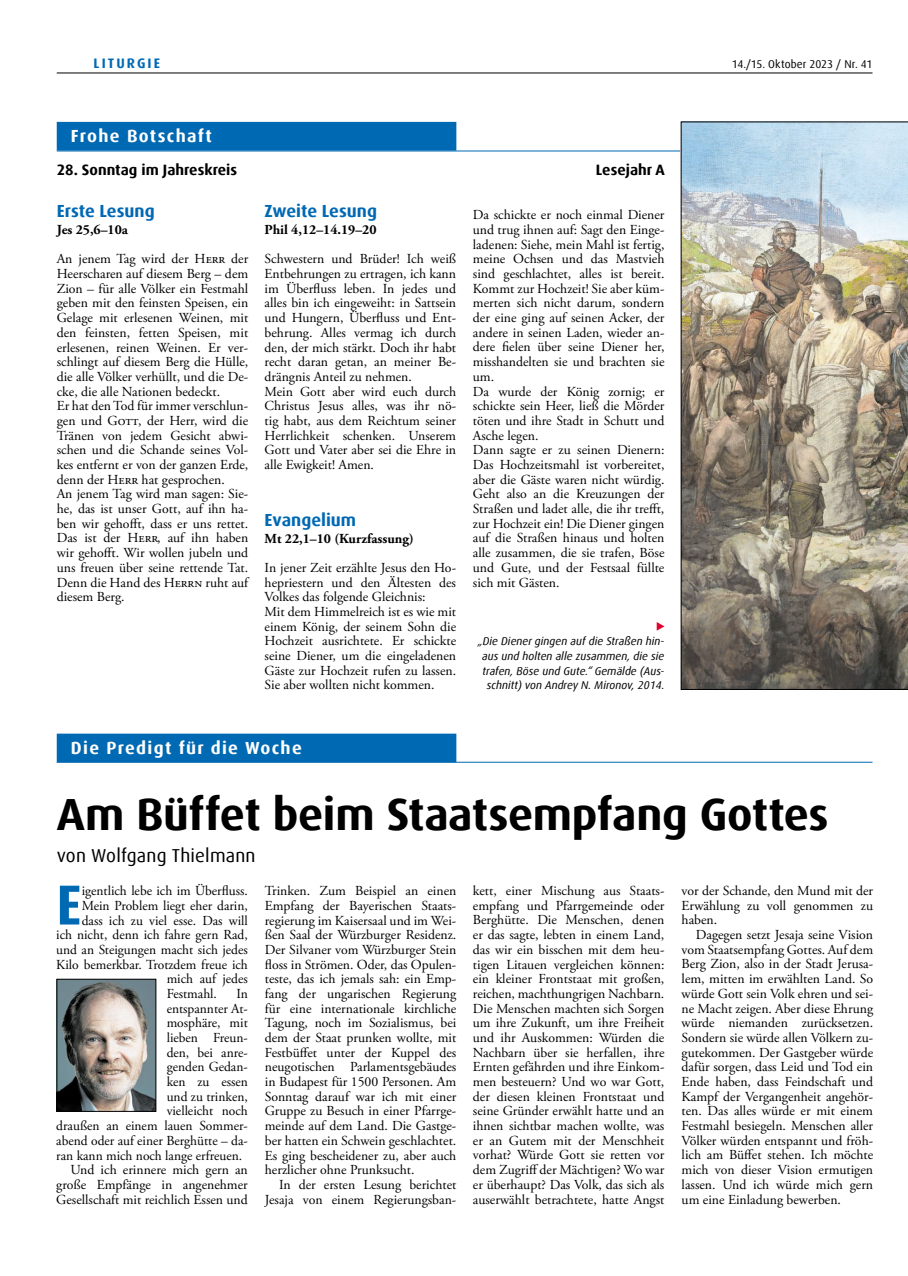
<style>
.page{position:relative;width:908px;height:1276px;background:#fff}
.page>*{position:absolute;margin:0;border:0;box-sizing:border-box;transform-origin:0 0}
.t1{font:700 56.5px "Dax Offc Pro";color:#0069b4}
.t2{font:700 45px "Dax Offc Pro";letter-spacing:-.01em;color:#000}
.t3{font:18.75px "Dax Offc Pro";letter-spacing:.01em;color:#000}
.t4{font:700 17.5px "Dax Offc Pro";letter-spacing:.075em;color:#fff}
.t5{font:700 17.5px "Dax Offc Pro";color:#0069b4}
.t6{font:700 15px "Dax Offc Pro";color:#000}
.t7{font:13.75px/14.6px "Adobe Garamond Pro";color:#000}
.t8{font:700 13.75px "Adobe Garamond Pro";color:#000}
.t9{font:700 13.75px "Dax Offc Pro";letter-spacing:.15em;color:#0069b4}
.t10{font:italic 11.25px/14.8px "Dax Offc Pro";color:#000;text-align:right}
.t11{font:11.25px "Dax Offc Pro";letter-spacing:.005em;color:#000}
</style>
<div class="page">
<hr style="left:57px;top:73px;width:815px;height:1px;background:#000">
<svg style="left:656px;top:622px;width:8px;height:8px"></svg>
<hr style="left:57px;top:150px;width:622px;height:1px;background:#0069b4">
<div style="left:57px;top:122px;width:399px;height:29px;background:#0069b4"></div>
<img style="left:680px;top:122px;width:227px;height:567px">
<hr style="left:57px;top:762px;width:815px;height:1px;background:#0069b4">
<div style="left:57px;top:733px;width:399px;height:29px;background:#0069b4"></div>
<img style="left:59px;top:981px;width:95px;height:128px">
<div style="left:57px;top:979px;width:99px;height:132px;border:1px solid #000"></div>
<p class="t9" style="left:94px;top:54px;width:68px">LITURGIE</p>
<p class="t11" style="left:731px;top:56px;width:142px">14./15. Oktober 2023 / Nr. 41</p>
<p class="t4" style="left:71px;top:124px;width:142px">Frohe Botschaft</p>
<p class="t6" style="left:57px;top:160px;width:182px">28. Sonntag im Jahreskreis</p>
<p class="t6" style="left:595px;top:160px;width:70px">Lesejahr A</p>
<p class="t5" style="left:57px;top:199px;width:99px">Erste Lesung</p>
<p class="t8" style="left:57px;top:222px;width:73px">Jes 25,6–10a</p>
<p class="t7" style="left:57px;top:252px;width:193px">An jenem Tag wird der Herr der<br>Heerscharen auf diesem Berg – dem<br>Zion – für alle Völker ein Festmahl geben mit den feinsten Speisen, ein<br>Gelage mit erlesenen Weinen, mit den feinsten, fetten Speisen, mit erlesenen, reinen Weinen. Er ver&shy;schlingt auf diesem Berg die Hülle, die alle Völker verhüllt, und die De&shy;cke, die alle Nationen bedeckt.<br>Er hat den Tod für immer verschlun&shy;gen und Gott, der Herr, wird die<br>Tränen von jedem Gesicht abwi&shy;schen und die Schande seines Vol&shy;kes entfernt er von der ganzen Erde, denn der Herr hat gesprochen.<br>An jenem Tag wird man sagen: Sie&shy;he, das ist unser Gott, auf ihn ha&shy;ben wir gehofft, dass er uns rettet.<br>Das ist der Herr, auf ihn haben wir gehofft. Wir wollen jubeln und uns freuen über seine rettende Tat.<br>Denn die Hand des Herrn ruht auf diesem Berg.</p>
<p class="t5" style="left:264px;top:199px;width:114px">Zweite Lesung</p>
<p class="t8" style="left:264px;top:222px;width:113px">Phil 4,12–14.19–20</p>
<p class="t7" style="left:264px;top:252px;width:193px">Schwestern und Brüder! Ich weiß<br>Entbehrungen zu ertragen, ich kann im Überfluss leben. In jedes und alles bin ich eingeweiht: in Sattsein und Hungern, Überfluss und Ent&shy;behrung. Alles vermag ich durch den, der mich stärkt. Doch ihr habt recht daran getan, an meiner Be&shy;drängnis Anteil zu nehmen.<br>Mein Gott aber wird euch durch<br>Christus Jesus alles, was ihr nö&shy;tig habt, aus dem Reichtum seiner<br>Herrlichkeit schenken. Unserem<br>Gott und Vater aber sei die Ehre in alle Ewigkeit! Amen.</p>
<p class="t5" style="left:264px;top:508px;width:93px">Evangelium</p>
<p class="t8" style="left:264px;top:530px;width:150px">Mt 22,1–10 (Kurzfassung)</p>
<p class="t7" style="left:264px;top:561px;width:193px">In jener Zeit erzählte Jesus den Ho&shy;hepriestern und den Ältesten des Volkes das folgende Gleichnis:<br>Mit dem Himmelreich ist es wie mit einem König, der seinem Sohn die Hochzeit ausrichtete. Er schickte seine Diener, um die eingeladenen Gäste zur Hochzeit rufen zu lassen.<br>Sie aber wollten nicht kommen.</p>
<p class="t7" style="left:472px;top:208px;width:193px">Da schickte er noch einmal Diener und trug ihnen auf: Sagt den Einge&shy;ladenen: Siehe, mein Mahl ist fertig, meine Ochsen und das Mastvieh sind geschlachtet, alles ist bereit.<br>Kommt zur Hochzeit! Sie aber küm&shy;merten sich nicht darum, sondern der eine ging auf seinen Acker, der andere in seinen Laden, wieder an&shy;dere fielen über seine Diener her, misshandelten sie und brachten sie um.<br>Da wurde der König zornig; er schickte sein Heer, ließ die Mörder töten und ihre Stadt in Schutt und<br>Asche legen.<br>Dann sagte er zu seinen Dienern:<br>Das Hochzeitsmahl ist vorbereitet, aber die Gäste waren nicht würdig.<br>Geht also an die Kreuzungen der<br>Straßen und ladet alle, die ihr trefft, zur Hochzeit ein! Die Diener gingen auf die Straßen hinaus und holten alle zusammen, die sie trafen, Böse und Gute, und der Festsaal füllte sich mit Gästen.</p>
<p class="t10" style="left:477px;top:634px;width:188px">„Die Diener gingen auf die Straßen hin&shy;aus und holten alle zusammen, die sie trafen, Böse und Gute.“ Gemälde (Aus&shy;schnitt) von Andrey N. Mironov, 2014.</p>
<p class="t4" style="left:71px;top:736px;width:232px">Die Predigt für die Woche</p>
<h2 class="t2" style="left:57px;top:785px;width:773px">Am Büffet beim Staatsempfang Gottes</h2>
<h3 class="t3" style="left:57px;top:843px;width:200px">von Wolfgang Thielmann</h3>
<h1 class="t1" style="left:56px;top:868px;width:27px">E</h1>
<p class="t7" style="left:82px;top:884px;width:167px">igentlich lebe ich im Überfluss.</p>
<p class="t7" style="left:82px;top:898px;width:167px">Mein Problem liegt eher darin,</p>
<p class="t7" style="left:82px;top:913px;width:167px">dass ich zu viel esse. Das will</p>
<p class="t7" style="left:56px;top:928px;width:193px">ich nicht, denn ich fahre gern Rad,</p>
<p class="t7" style="left:56px;top:942px;width:193px">und an Steigungen macht sich jedes</p>
<p class="t7" style="left:56px;top:957px;width:193px">Kilo bemerkbar. Trotzdem freue ich</p>
<p class="t7" style="left:167px;top:972px;width:83px">mich auf jedes</p>
<p class="t7" style="left:167px;top:986px;width:52px">Festmahl.</p>
<p class="t7" style="left:236px;top:986px;width:13px">In</p>
<p class="t7" style="left:167px;top:1001px;width:83px">entspannter At-</p>
<p class="t7" style="left:167px;top:1016px;width:83px">mosphäre, mit</p>
<p class="t7" style="left:167px;top:1031px;width:83px">lieben Freun-</p>
<p class="t7" style="left:167px;top:1045px;width:83px">den, bei anre-</p>
<p class="t7" style="left:167px;top:1060px;width:83px">genden Gedan-</p>
<p class="t7" style="left:167px;top:1075px;width:83px">ken zu essen</p>
<p class="t7" style="left:167px;top:1089px;width:83px">und zu trinken,</p>
<p class="t7" style="left:167px;top:1104px;width:83px">vielleicht noch</p>
<p class="t7" style="left:56px;top:1119px;width:193px">draußen an einem lauen Sommer-</p>
<p class="t7" style="left:56px;top:1133px;width:193px">abend oder auf einer Berghütte – da-</p>
<p class="t7" style="left:56px;top:1148px;width:187px">ran kann mich noch lange erfreuen.</p>
<p class="t7" style="left:70px;top:1163px;width:179px">Und ich erinnere mich gern an</p>
<p class="t7" style="left:56px;top:1177px;width:193px">große Empfänge in angenehmer</p>
<p class="t7" style="left:56px;top:1192px;width:193px">Gesellschaft mit reichlich Essen und</p>
<p class="t7" style="left:265px;top:884px;width:193px;text-align:justify">Trinken. Zum Beispiel an einen Empfang der Bayerischen Staats&shy;regierung im Kaisersaal und im Wei&shy;ßen Saal der Würzburger Residenz.<br>Der Silvaner vom Würzburger Stein floss in Strömen. Oder, das Opulen&shy;teste, das ich jemals sah: ein Emp&shy;fang der ungarischen Regierung für eine internationale kirchliche Tagung, noch im Sozialismus, bei dem der Staat prunken wollte, mit Festbüffet unter der Kuppel des neugotischen Parlamentsgebäudes in Budapest für 1500 Personen. Am Sonntag darauf war ich mit einer Gruppe zu Besuch in einer Pfarrge&shy;meinde auf dem Land. Die Gastge&shy;ber hatten ein Schwein geschlachtet.<br>Es ging bescheidener zu, aber auch herzlicher ohne Prunksucht.</p>
<p class="t7" style="left:265px;top:1177px;width:193px;text-align:right">In der ersten Lesung berichtet<br>Jesaja von einem Regierungsban-</p>
<p class="t7" style="left:472px;top:884px;width:193px;text-align:justify">kett, einer Mischung aus Staats&shy;empfang und Pfarrgemeinde oder Berghütte. Die Menschen, denen er das sagte, lebten in einem Land, das wir ein bisschen mit dem heu&shy;tigen Litauen vergleichen können: ein kleiner Frontstaat mit großen, reichen, machthungrigen Nachbarn.<br>Die Menschen machten sich Sorgen um ihre Zukunft, um ihre Freiheit und ihr Auskommen: Würden die Nachbarn über sie herfallen, ihre Ernten gefährden und ihre Einkom&shy;men besteuern? Und wo war Gott, der diesen kleinen Frontstaat und seine Gründer erwählt hatte und an ihnen sichtbar machen wollte, was er an Gutem mit der Menschheit vorhat? Würde Gott sie retten vor dem Zugriff der Mächtigen? Wo war er überhaupt? Das Volk, das sich als auserwählt betrachtete, hatte Angst</p>
<p class="t7" style="left:681px;top:884px;width:193px;text-align:justify">vor der Schande, den Mund mit der Erwählung zu voll genommen zu haben.</p>
<p class="t7" style="left:681px;top:928px;width:193px;text-align:justify;text-indent:14px">Dagegen setzt Jesaja seine Vision vom Staatsempfang Gottes. Auf dem Berg Zion, also in der Stadt Jerusa&shy;lem, mitten im erwählten Land. So würde Gott sein Volk ehren und sei&shy;ne Macht zeigen. Aber diese Ehrung würde niemanden zurücksetzen.<br>Sondern sie würde allen Völkern zu&shy;gutekommen. Der Gastgeber würde dafür sorgen, dass Leid und Tod ein Ende haben, dass Feindschaft und Kampf der Vergangenheit angehör&shy;ten. Das alles würde er mit einem Festmahl besiegeln. Menschen aller Völker würden entspannt und fröh&shy;lich am Büffet stehen. Ich möchte mich von dieser Vision ermutigen lassen. Und ich würde mich gern um eine Einladung bewerben.</p>
</div>
